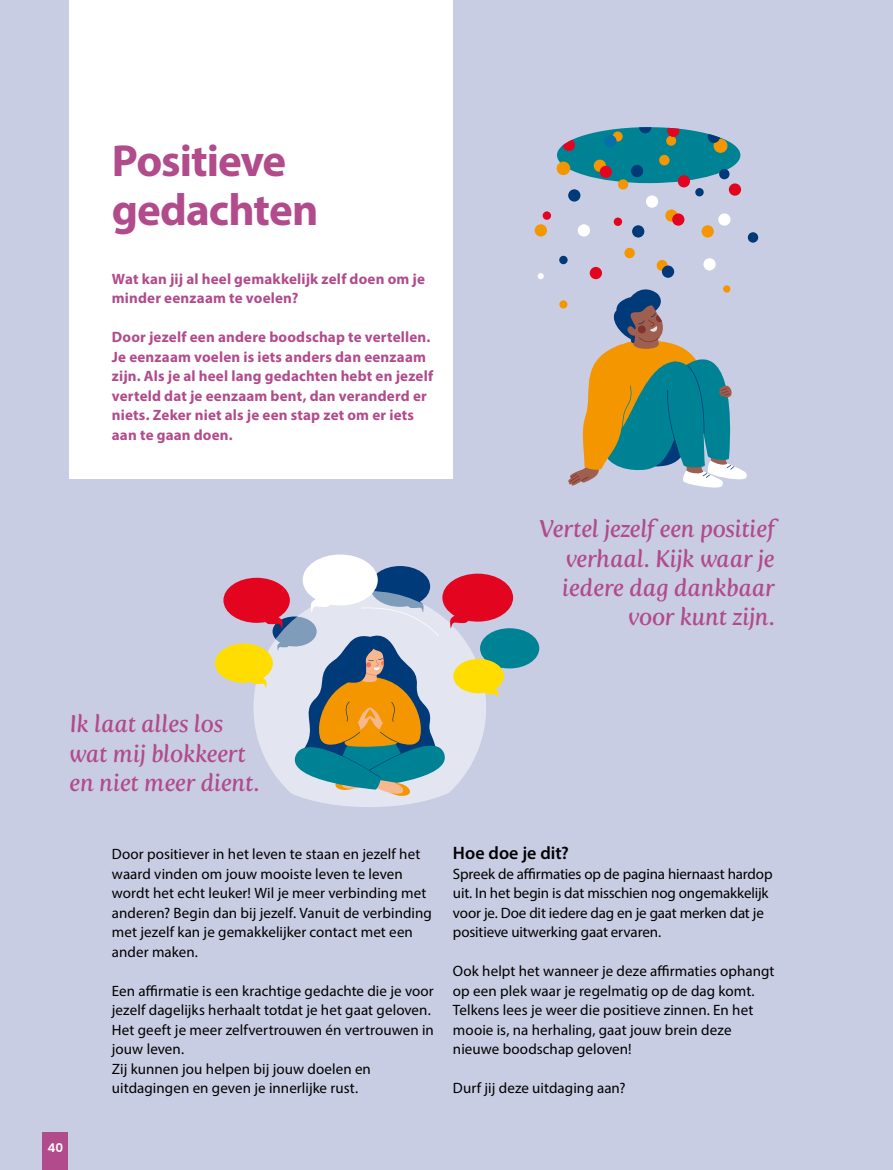
<style>
.page{position:relative;width:893px;height:1170px;background:#fff}
.page>*{position:absolute;margin:0;border:0;box-sizing:border-box;transform-origin:0 0}
.t1{font:700 45px/48.8px "Myriad Pro";letter-spacing:-.02em;color:#b14b8c}
.t2{font:italic 24px/29.2px "Fertigo Pro";letter-spacing:-.02em;color:#b14b8c;text-align:right}
.t3{font:600 18px "Myriad Pro";color:#000}
.t4{font:15px/19.5px "Myriad Pro";letter-spacing:.005em;color:#000}
.t5{font:700 15px/19.5px "Myriad Pro";letter-spacing:.01em;color:#b14b8c}
.t6{font:600 12px "Poppins";color:#fff}
</style>
<div class="page">
<div style="left:0;top:0;width:893px;height:1169px;background:#c9cde3"></div>
<hr style="left:892px;top:0;width:1px;height:1169px;background:#e4e6f1">
<svg style="left:665px;top:209px;width:13px;height:13px"></svg>
<div style="left:624px;top:248px;width:11px;height:10px;background:#f49600;border-radius:50%"></div>
<div style="left:535px;top:224px;width:12px;height:12px;background:#f49600;border-radius:50%"></div>
<div style="left:657px;top:260px;width:11px;height:11px;background:#f49600;border-radius:50%"></div>
<div style="left:618px;top:179px;width:10px;height:10px;background:#f49600;border-radius:50%"></div>
<div style="left:559px;top:300px;width:8px;height:8px;background:#f49600;border-radius:50%"></div>
<div style="left:702px;top:225px;width:12px;height:12px;background:#f49600;border-radius:50%"></div>
<div style="left:614px;top:217px;width:8px;height:9px;background:#e30520;border-radius:50%"></div>
<div style="left:543px;top:211px;width:8px;height:9px;background:#e30520;border-radius:50%"></div>
<div style="left:590px;top:267px;width:12px;height:12px;background:#e30520;border-radius:50%"></div>
<div style="left:729px;top:183px;width:12px;height:13px;background:#e30520;border-radius:50%"></div>
<div style="left:678px;top:175px;width:12px;height:12px;background:#e30520;border-radius:50%"></div>
<div style="left:672px;top:213px;width:12px;height:13px;background:#e30520;border-radius:50%"></div>
<div style="left:646px;top:195px;width:12px;height:13px;background:#fff;border-radius:50%"></div>
<div style="left:703px;top:258px;width:13px;height:12px;background:#fff;border-radius:50%"></div>
<div style="left:578px;top:224px;width:12px;height:12px;background:#fff;border-radius:50%"></div>
<svg style="left:538px;top:273px;width:6px;height:6px"></svg>
<div style="left:718px;top:213px;width:12px;height:13px;background:#fff;border-radius:50%"></div>
<div style="left:568px;top:189px;width:12px;height:12px;background:#003a78;border-radius:50%"></div>
<div style="left:748px;top:232px;width:10px;height:11px;background:#003a78;border-radius:50%"></div>
<div style="left:632px;top:225px;width:12px;height:12px;background:#003a78;border-radius:50%"></div>
<svg style="left:557px;top:127px;width:183px;height:56px"></svg>
<div style="left:662px;top:265px;width:12px;height:13px;background:#003a78;border-radius:50%"></div>
<div style="left:559px;top:256px;width:9px;height:8px;background:#003a78;border-radius:50%"></div>
<div style="left:695px;top:188px;width:9px;height:8px;background:#003a78;border-radius:50%"></div>
<svg style="left:567px;top:285px;width:180px;height:203px"></svg>
<svg style="left:299px;top:796px;width:141px;height:11px;fill:#e3e5f0"></svg>
<svg style="left:215px;top:554px;width:324px;height:242px"></svg>
<div style="left:70px;top:0;width:383px;height:479px;background:#fff"></div>
<div style="left:43px;top:1132px;width:25px;height:37px;background:#b14b8c"></div>
<h1 class="t1" style="left:112px;top:135px;width:208px">Positieve gedachten</h1>
<p class="t5" style="left:112px;top:268px;width:315px">Wat kan jij al heel gemakkelijk zelf doen om je minder eenzaam te voelen?</p>
<p class="t5" style="left:112px;top:327px;width:323px">Door jezelf een andere boodschap te vertellen.<br>Je eenzaam voelen is iets anders dan eenzaam zijn. Als je al heel lang gedachten hebt en jezelf verteld dat je eenzaam bent, dan veranderd er niets. Zeker niet als je een stap zet om er iets aan te gaan doen.</p>
<h2 class="t2" style="left:539px;top:514px;width:237px">Vertel jezelf een positief verhaal. Kijk waar je iedere dag dankbaar voor kunt zijn.</h2>
<h2 class="t2" style="left:70px;top:709px;width:192px;text-align:left">Ik laat alles los wat mij blokkeert en niet meer dient.</h2>
<p class="t6" style="left:47px;top:1140px;width:17px">40</p>
<p class="t4" style="left:112px;top:844px;width:322px">Door positiever in het leven te staan en jezelf het waard vinden om jouw mooiste leven te leven wordt het echt leuker! Wil je meer verbinding met anderen? Begin dan bij jezelf. Vanuit de verbinding met jezelf kan je gemakkelijker contact met een ander maken.</p>
<p class="t4" style="left:112px;top:980px;width:323px">Een affirmatie is een krachtige gedachte die je voor jezelf dagelijks herhaalt totdat je het gaat geloven.<br>Het geeft je meer zelfvertrouwen én vertrouwen in jouw leven.<br>Zij kunnen jou helpen bij jouw doelen en uitdagingen en geven je innerlijke rust.</p>
<p class="t3" style="left:453px;top:841px;width:117px">Hoe doe je dit?</p>
<p class="t4" style="left:453px;top:863px;width:321px">Spreek de affirmaties op de pagina hiernaast hardop uit. In het begin is dat misschien nog ongemakkelijk voor je. Doe dit iedere dag en je gaat merken dat je positieve uitwerking gaat ervaren.</p>
<p class="t4" style="left:453px;top:961px;width:323px">Ook helpt het wanneer je deze affirmaties ophangt op een plek waar je regelmatig op de dag komt.<br>Telkens lees je weer die positieve zinnen. En het mooie is, na herhaling, gaat jouw brein deze nieuwe boodschap geloven!</p>
<p class="t4" style="left:453px;top:1078px;width:174px">Durf jij deze uitdaging aan?</p>
</div>
